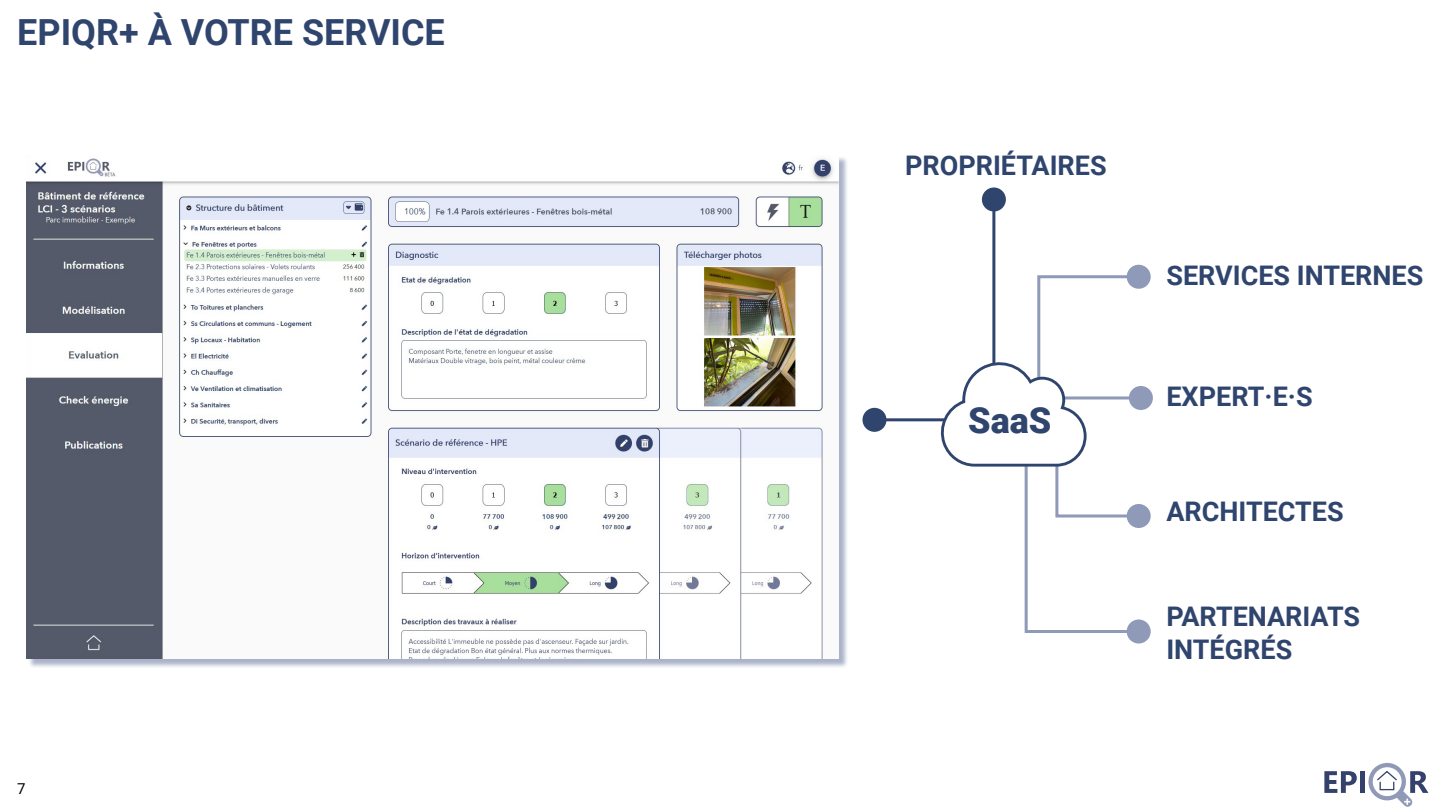
<style>
.page{position:relative;width:1440px;height:810px;background:#fff}
.page>*{position:absolute;margin:0;border:0;box-sizing:border-box;transform-origin:0 0}
.t1{font:700 36px "Roboto";color:#30456e}
.t2{font:900 36px "Roboto";color:#30456e}
.t3{font:700 27px "Roboto";color:#30456e}
.t4{font:15px "Roboto";color:#000}
</style>
<div class="page">
<svg style="left:1324px;top:771px;width:33px;height:22px"></svg>
<div style="left:1360px;top:771px;width:5px;height:22px;background:#34416b"></div>
<svg style="left:1368px;top:763px;width:60px;height:44px"></svg>
<div style="left:1380px;top:782px;width:14px;height:8px;border:1px solid #34416b"></div>
<div style="left:28px;top:156px;width:821px;height:513px;background:#8f99b8;opacity:.75"></div>
<img style="left:27px;top:156px;width:812px;height:503px">
<hr style="left:992px;top:200px;width:3px;height:164px;background:#30456e">
<div style="left:982px;top:187px;width:24px;height:24px;background:#30456e;border-radius:50%"></div>
<hr style="left:874px;top:418px;width:70px;height:3px;background:#30456e">
<div style="left:862px;top:408px;width:24px;height:24px;background:#30456e;border-radius:50%"></div>
<div style="left:1129px;top:386px;width:24px;height:24px;background:#8f99b8;border-radius:50%"></div>
<div style="left:1127px;top:620px;width:24px;height:24px;background:#8f99b8;border-radius:50%"></div>
<div style="left:1127px;top:504px;width:24px;height:24px;background:#8f99b8;border-radius:50%"></div>
<div style="left:1127px;top:265px;width:24px;height:24px;background:#8f99b8;border-radius:50%"></div>
<svg style="left:938px;top:274px;width:204px;height:360px"></svg>
<p class="t1" style="left:17px;top:7px;width:429px">EPIQR+ À VOTRE SERVICE</p>
<p class="t4" style="left:17px;top:778px;width:10px">7</p>
<p class="t3" style="left:905px;top:147px;width:203px">PROPRIÉTAIRES</p>
<p class="t2" style="left:968px;top:395px;width:85px">SaaS</p>
<p class="t3" style="left:1166px;top:256px;width:259px">SERVICES INTERNES</p>
<p class="t3" style="left:1166px;top:378px;width:148px">EXPERT·E·S</p>
<p class="t3" style="left:1166px;top:493px;width:179px">ARCHITECTES</p>
<p class="t3" style="left:1166px;top:598px;width:195px">PARTENARIATS</p>
<p class="t3" style="left:1166px;top:630px;width:127px">INTÉGRÉS</p>
</div>
